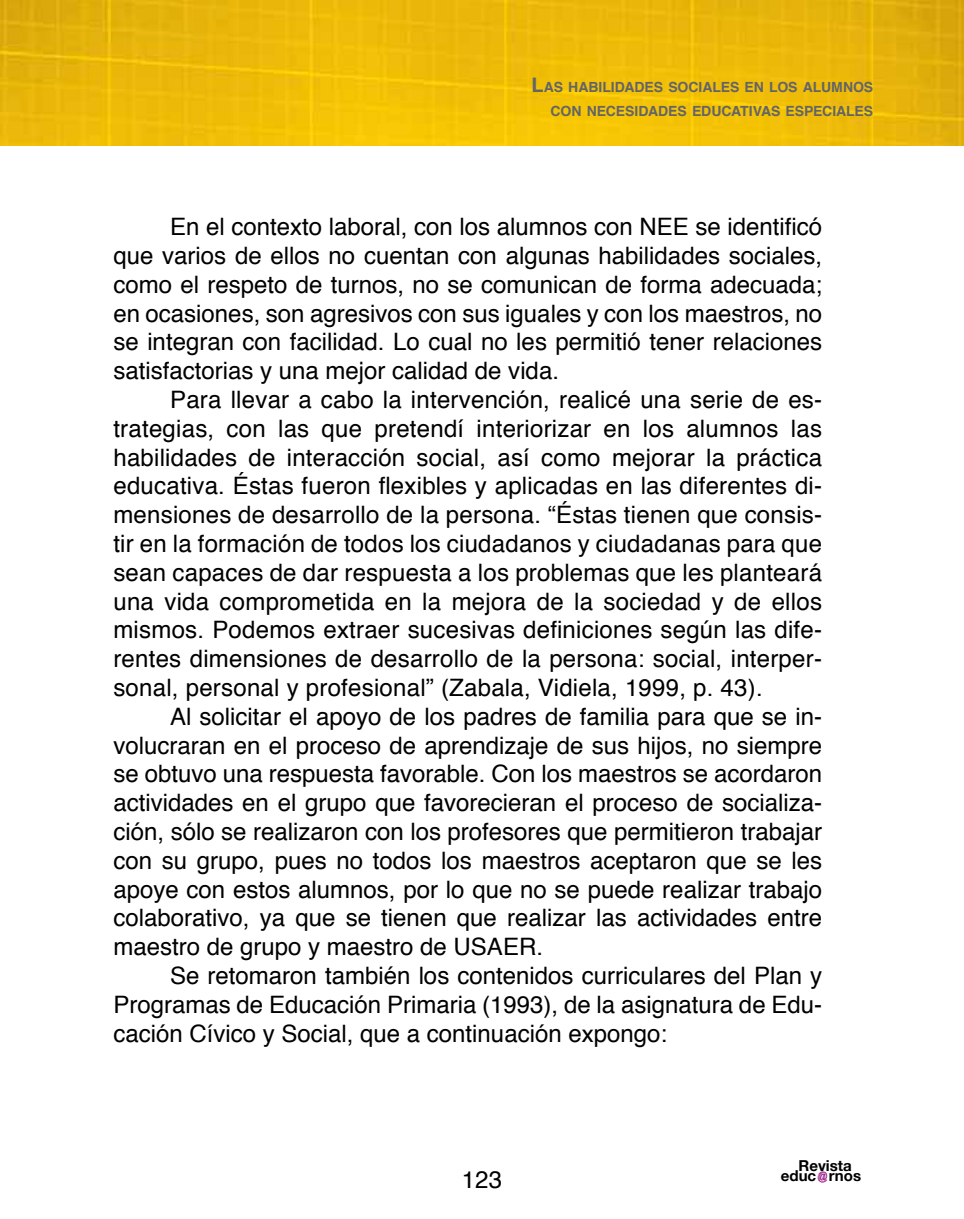
<style>
.page{position:relative;width:964px;height:1219px;background:#fff}
.page>*{position:absolute;margin:0;border:0;box-sizing:border-box;transform-origin:0 0}
.t1{font:24px/28.8px "Helvetica";color:#000;text-align:justify}
.t2{font:700 15px "Helvetica Neue";color:#000}
.t3{font:700 14px/24px "Helvetica";letter-spacing:-.005em;color:#636466;text-align:right}
.s1{font-size:20px}
</style>
<div class="page">
<img style="left:0;top:0;width:964px;height:146px">
<svg style="left:817px;top:1171px;width:10px;height:12px"></svg>
<p class="t3" style="left:531px;top:76px;width:343px"><span class="s1">L</span>AS HABILIDADES SOCIALES EN LOS ALUMNOS<br>CON NECESIDADES EDUCATIVAS ESPECIALES</p>
<p class="t1" style="left:113px;top:213px;width:710px;text-indent:57px">En el contexto laboral, con los alumnos con NEE se identificó que varios de ellos no cuentan con algunas habilidades sociales, como el respeto de turnos, no se comunican de forma adecuada; en ocasiones, son agresivos con sus iguales y con los maestros, no se integran con facilidad. Lo cual no les permitió tener relaciones satisfactorias y una mejor calidad de vida.</p>
<p class="t1" style="left:113px;top:386px;width:710px;text-indent:57px">Para llevar a cabo la intervención, realicé una serie de es&shy;trategias, con las que pretendí interiorizar en los alumnos las habilidades de interacción social, así como mejorar la práctica educativa. Éstas fueron flexibles y aplicadas en las diferentes di&shy;mensiones de desarrollo de la persona. “Éstas tienen que consis&shy;tir en la formación de todos los ciudadanos y ciudadanas para que sean capaces de dar respuesta a los problemas que les planteará una vida comprometida en la mejora de la sociedad y de ellos mismos. Podemos extraer sucesivas definiciones según las dife&shy;rentes dimensiones de desarrollo de la persona: social, interper&shy;sonal, personal y profesional” (Zabala, Vidiela, 1999, p. 43).</p>
<p class="t1" style="left:113px;top:703px;width:710px;text-indent:57px">Al solicitar el apoyo de los padres de familia para que se in&shy;volucraran en el proceso de aprendizaje de sus hijos, no siempre se obtuvo una respuesta favorable. Con los maestros se acordaron actividades en el grupo que favorecieran el proceso de socializa&shy;ción, sólo se realizaron con los profesores que permitieron trabajar con su grupo, pues no todos los maestros aceptaron que se les apoye con estos alumnos, por lo que no se puede realizar trabajo colaborativo, ya que se tienen que realizar las actividades entre maestro de grupo y maestro de USAER.</p>
<p class="t1" style="left:113px;top:962px;width:710px;text-indent:57px">Se retomaron también los contenidos curriculares del Plan y Programas de Educación Primaria (1993), de la asignatura de Edu&shy;cación Cívico y Social, que a continuación expongo:</p>
<p class="t1" style="left:462px;top:1166px;width:42px">123</p>
<p class="t2" style="left:798px;top:1157px;width:55px">Revista</p>
<p class="t2" style="left:781px;top:1167px;width:82px">educ rnos</p>
</div>
